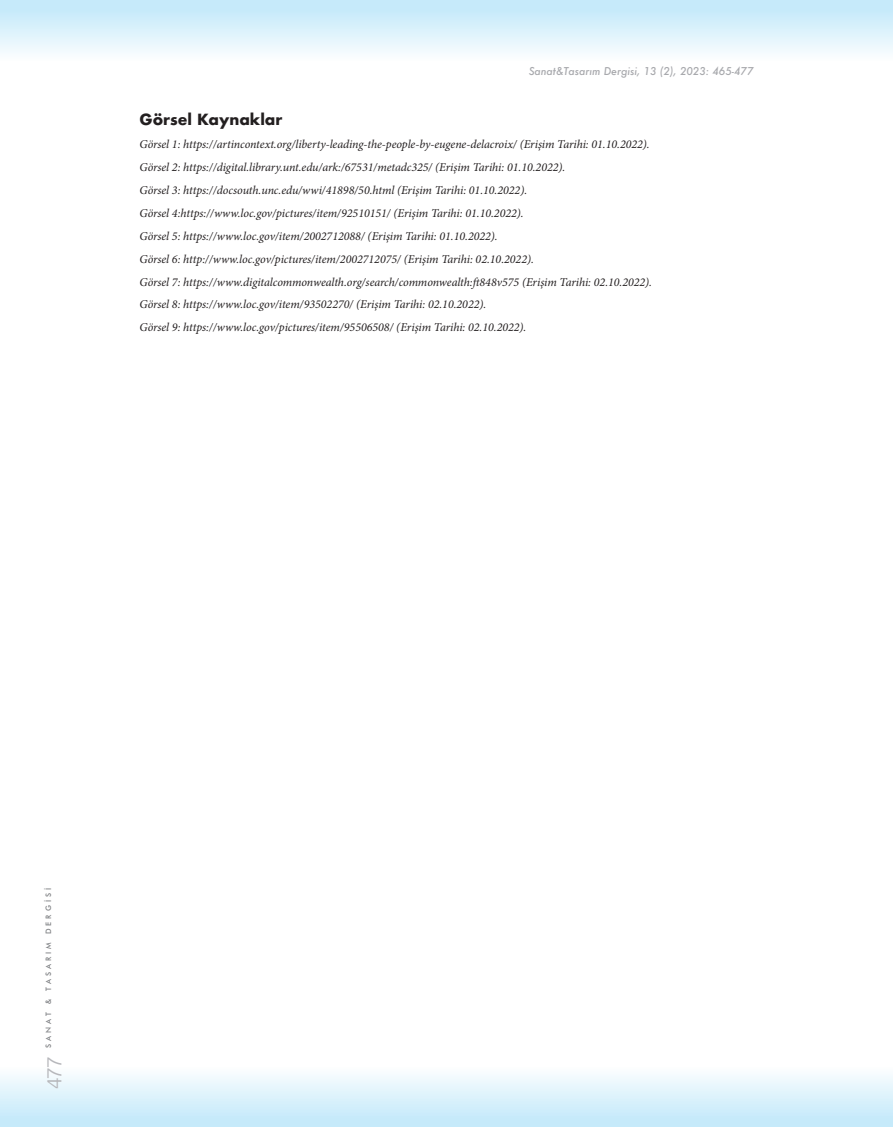
<style>
.page{position:relative;width:893px;height:1127px;background:#fff}
.page>*{position:absolute;margin:0;border:0;box-sizing:border-box;transform-origin:0 0}
.t1{font:18px "Oriya Sangam MN";color:#b6b7bb}
.t2{font:700 15px "Futura";color:#231f20}
.t3{font:italic 12px/23px "Minion Pro";letter-spacing:-.005em;color:#231f20}
.t4{font:italic 500 10.5px "Futura";color:#a8a9ad}
.t5{font:500 7.5px "Futura BT";letter-spacing:.4em;color:#808285}
</style>
<div class="page">
<div style="left:0;top:1045px;width:893px;height:82px;background:linear-gradient(to bottom,#fff,#c3e9fa)"></div>
<div style="left:0;top:0;width:893px;height:81px;background:linear-gradient(to bottom,#c0e8f9,#fff)"></div>
<p class="t4" style="left:529px;top:64px;width:226px">Sanat&amp;Tasarım Dergisi, 13 (2), 2023: 465-477</p>
<p class="t2" style="left:139px;top:109px;width:144px">Görsel Kaynaklar</p>
<p class="t3" style="left:139px;top:133px;width:514px">Görsel 1: https://artincontext.org/liberty-leading-the-people-by-eugene-delacroix/ (Erişim Tarihi: 01.10.2022).<br>Görsel 2: https://digital.library.unt.edu/ark:/67531/metadc325/ (Erişim Tarihi: 01.10.2022).<br>Görsel 3: https://docsouth.unc.edu/wwi/41898/50.html (Erişim Tarihi: 01.10.2022).<br>Görsel 4:https://www.loc.gov/pictures/item/92510151/ (Erişim Tarihi: 01.10.2022).<br>Görsel 5: https://www.loc.gov/item/2002712088/ (Erişim Tarihi: 01.10.2022).<br>Görsel 6: http://www.loc.gov/pictures/item/2002712075/ (Erişim Tarihi: 02.10.2022).<br>Görsel 7: https://www.digitalcommonwealth.org/search/commonwealth:ft848v575 (Erişim Tarihi: 02.10.2022).<br>Görsel 8: https://www.loc.gov/item/93502270/ (Erişim Tarihi: 02.10.2022).<br>Görsel 9: https://www.loc.gov/pictures/item/95506508/ (Erişim Tarihi: 02.10.2022).</p>
<p class="t5" style="left:44px;top:1047px;width:161px;rotate:-90deg">SANAT &amp; TASARIM DERGİSİ</p>
<h1 class="t1" style="left:42px;top:1089px;width:35px;rotate:-90deg">477</h1>
</div>
